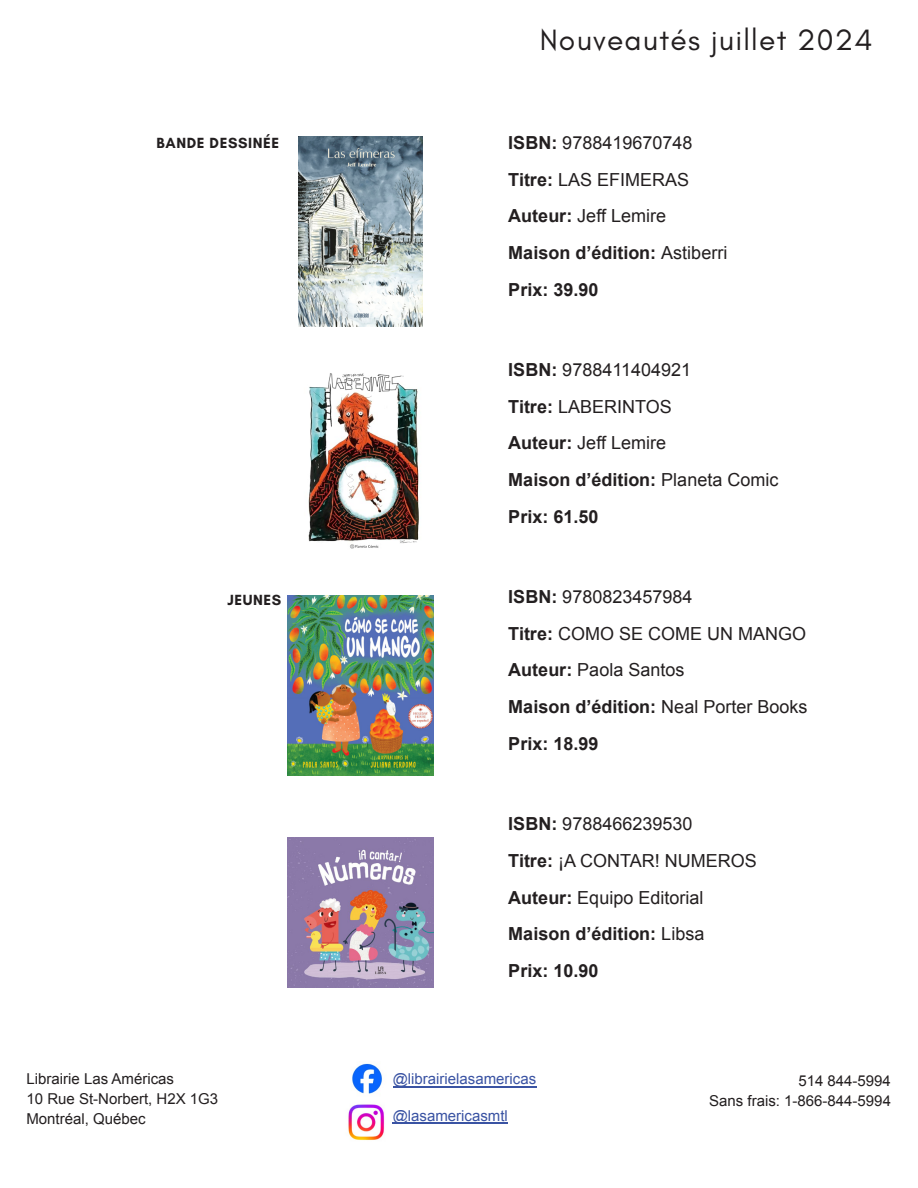
<style>
.page{position:relative;width:918px;height:1188px;background:#fff}
.page>*{position:absolute;margin:0;border:0;box-sizing:border-box;transform-origin:0 0}
.t1{font:30px "Glacial Indifference";letter-spacing:.04em;color:#231f20}
.t2{font:18px/36.6px "Arial";color:#231f20}
.t3{font:700 18px/36.6px "Arial";color:#231f20}
.t4{font:15px/20px "Arial";color:#231f20}
.t5{font:15px "Arial";color:#3a53a3}
.t6{font:700 15px "Glacial Indifference";letter-spacing:.04em;color:#231f20}
.s1{font-weight:400}
.s2{font-weight:700}
</style>
<div class="page">
<img style="left:298px;top:136px;width:125px;height:191px">
<img style="left:308px;top:373px;width:111px;height:176px">
<img style="left:287px;top:595px;width:147px;height:181px">
<img style="left:287px;top:837px;width:147px;height:151px">
<img style="left:352px;top:1063px;width:30px;height:31px">
<img style="left:348px;top:1104px;width:45px;height:36px">
<hr style="left:393px;top:1086px;width:143px;height:1px;background:#3a53a3">
<hr style="left:393px;top:1122px;width:115px;height:1px;background:#3a53a3">
<p class="t6" style="left:157px;top:136px;width:124px">BANDE DESSINÉE</p>
<p class="t6" style="left:227px;top:594px;width:55px">JEUNES</p>
<h1 class="t1" style="left:540px;top:27px;width:334px">Nouveautés juillet 2024</h1>
<p class="t3" style="left:508px;top:126px;width:221px">ISBN: <span class="s1">9788419670748<br></span>Titre: <span class="s1">LAS EFIMERAS<br></span>Auteur: <span class="s1">Jeff Lemire<br></span>Maison d’édition: <span class="s1">Astiberri<br></span>Prix: 39.90</p>
<p class="t2" style="left:508px;top:353px;width:272px"><span class="s2">ISBN:</span> 9788411404921<br><span class="s2">Titre:</span> LABERINTOS<br><span class="s2">Auteur:</span> Jeff Lemire<br><span class="s2">Maison d’édition:</span> Planeta Comic<br><span class="s2">Prix: 61.50</span></p>
<p class="t2" style="left:508px;top:580px;width:301px"><span class="s2">ISBN:</span> 9780823457984<br><span class="s2">Titre:</span> COMO SE COME UN MANGO<br><span class="s2">Auteur:</span> Paola Santos<br><span class="s2">Maison d’édition:</span> Neal Porter Books<br><span class="s2">Prix: 18.99</span></p>
<p class="t2" style="left:508px;top:807px;width:250px"><span class="s2">ISBN:</span> 9788466239530<br><span class="s2">Titre:</span> ¡A CONTAR! NUMEROS<br><span class="s2">Auteur:</span> Equipo Editorial<br><span class="s2">Maison d’édition:</span> Libsa<br><span class="s2">Prix: 10.90</span></p>
<p class="t5" style="left:393px;top:1074px;width:145px">@librairielasamericas</p>
<p class="t5" style="left:393px;top:1110px;width:117px">@lasamericasmtl</p>
<p class="t4" style="left:26px;top:1071px;width:193px">Librairie Las Américas<br>10 Rue St-Norbert, H2X 1G3<br>Montréal, Québec</p>
<p class="t4" style="left:709px;top:1072px;width:183px;text-align:right">514 844-5994<br>Sans frais: 1-866-844-5994</p>
</div>
